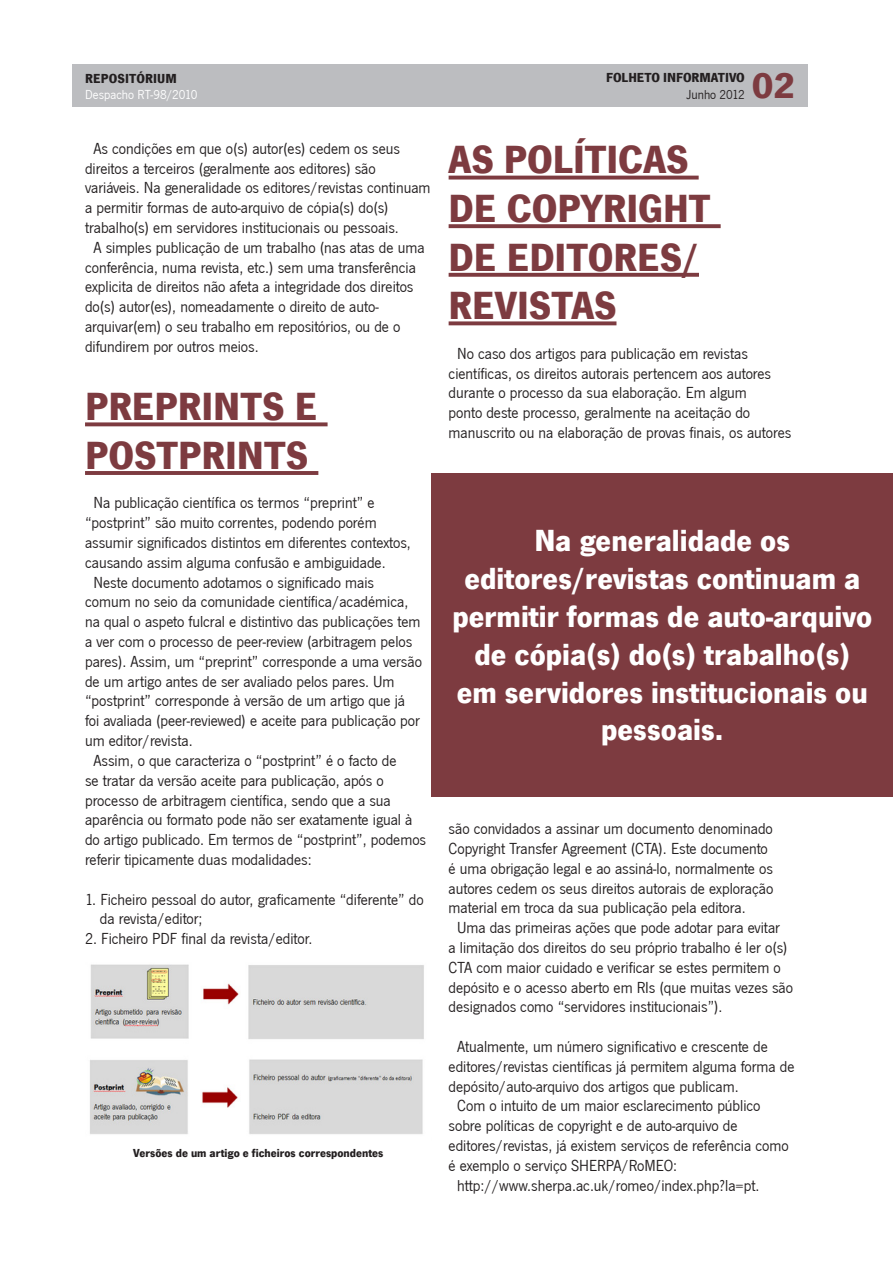
<style>
.page{position:relative;width:893px;height:1263px;background:#fff}
.page>*{position:absolute;margin:0;border:0;box-sizing:border-box;transform-origin:0 0}
.Texto_-_Título_Miolo{font:700 40.5px/48.6px "News Got T";color:#7d3b40}
.t1{font:700 37.5px "News Got T";color:#7d3b40}
.Texto_-_Citação{font:700 31.5px/37.8px "News Got T";color:#fff;text-align:center}
.Texto_-_Miolo{font:16.5px/19.8px "News Got T";color:#231f20}
.t2{font:700 13.5px "News Got T";color:#231f20}
.t3{font:13.5px "News Got T";color:#fff}
.t4{font:13.5px "News Got T";color:#231f20}
.Paragraph_Style_1{font:700 12px "News Got T";color:#231f20}
</style>
<div class="page">
<div style="left:72px;top:64px;width:736px;height:42px;background:#bcbdc0"></div>
<svg style="left:449px;top:176px;width:250px;height:4px"></svg>
<svg style="left:449px;top:224px;width:272px;height:4px"></svg>
<svg style="left:449px;top:273px;width:250px;height:4px"></svg>
<svg style="left:449px;top:321px;width:167px;height:4px"></svg>
<svg style="left:85px;top:422px;width:243px;height:4px"></svg>
<hr style="left:85px;top:471px;width:233px;height:4px;background:#7d3b40">
<div style="left:432px;top:473px;width:461px;height:324px;background:#7d3b40"></div>
<img style="left:90px;top:964px;width:334px;height:170px">
<p class="t2" style="left:85px;top:70px;width:93px">REPOSITÓRIUM</p>
<p class="t3" style="left:85px;top:87px;width:114px">Despacho RT-98/2010</p>
<p class="Texto_-_Miolo" style="left:85px;top:139px;width:347px;text-indent:9px">As condições em que o(s) autor(es) cedem os seus direitos a terceiros (geralmente aos editores) são variáveis. Na generalidade os editores/revistas continuam a permitir formas de auto-arquivo de cópia(s) do(s) trabalho(s) em servidores institucionais ou pessoais.</p>
<p class="Texto_-_Miolo" style="left:85px;top:238px;width:341px;text-indent:9px">A simples publicação de um trabalho (nas atas de uma conferência, numa revista, etc.) sem uma transferência explicita de direitos não afeta a integridade dos direitos do(s) autor(es), nomeadamente o direito de auto&shy;arquivar(em) o seu trabalho em repositórios, ou de o difundirem por outros meios.</p>
<p class="Texto_-_Título_Miolo" style="left:85px;top:382px;width:234px">PREPRINTS E<br>POSTPRINTS</p>
<p class="Texto_-_Miolo" style="left:85px;top:493px;width:327px;text-indent:9px">Na publicação científica os termos “preprint” e “postprint” são muito correntes, podendo porém assumir significados distintos em diferentes contextos, causando assim alguma confusão e ambiguidade.</p>
<p class="Texto_-_Miolo" style="left:85px;top:572px;width:338px;text-indent:9px">Neste documento adotamos o significado mais comum no seio da comunidade científica/académica, na qual o aspeto fulcral e distintivo das publicações tem a ver com o processo de peer-review (arbitragem pelos pares). Assim, um “preprint” corresponde a uma versão de um artigo antes de ser avaliado pelos pares. Um “postprint” corresponde à versão de um artigo que já foi avaliada (peer-reviewed) e aceite para publicação por um editor/revista.</p>
<p class="Texto_-_Miolo" style="left:85px;top:751px;width:343px;text-indent:9px">Assim, o que caracteriza o “postprint” é o facto de<br>se tratar da versão aceite para publicação, após o processo de arbitragem científica, sendo que a sua aparência ou formato pode não ser exatamente igual à do artigo publicado. Em termos de “postprint”, podemos referir tipicamente duas modalidades:</p>
<p class="Texto_-_Miolo" style="left:100px;top:889px;width:325px;text-indent:-15px">1. Ficheiro pessoal do autor, graficamente “diferente” do da revista/editor;</p>
<p class="Texto_-_Miolo" style="left:85px;top:929px;width:229px">2. Ficheiro PDF final da revista/editor.</p>
<p class="Paragraph_Style_1" style="left:133px;top:1145px;width:252px">Versões de um artigo e ficheiros correspondentes</p>
<p class="t2" style="left:606px;top:70px;width:140px">FOLHETO INFORMATIVO</p>
<p class="t4" style="left:686px;top:87px;width:60px">Junho 2012</p>
<p class="t1" style="left:752px;top:64px;width:45px">02</p>
<p class="Texto_-_Título_Miolo" style="left:449px;top:135px;width:263px">AS POLÍTICAS<br>DE COPYRIGHT<br>DE EDITORES/<br>REVISTAS</p>
<p class="Texto_-_Miolo" style="left:449px;top:344px;width:344px;text-indent:9px">No caso dos artigos para publicação em revistas científicas, os direitos autorais pertencem aos autores durante o processo da sua elaboração. Em algum<br>ponto deste processo, geralmente na aceitação do manuscrito ou na elaboração de provas finais, os autores</p>
<p class="Texto_-_Citação" style="left:534px;top:522px;width:257px">Na generalidade os</p>
<p class="Texto_-_Citação" style="left:452px;top:559px;width:421px">editores/revistas continuam a permitir formas de auto-arquivo de cópia(s) do(s) trabalho(s) em servidores institucionais ou pessoais.</p>
<p class="Texto_-_Miolo" style="left:449px;top:819px;width:326px">são convidados a assinar um documento denominado Copyright Transfer Agreement (CTA). Este documento é uma obrigação legal e ao assiná-lo, normalmente os autores cedem os seus direitos autorais de exploração material em troca da sua publicação pela editora.</p>
<p class="Texto_-_Miolo" style="left:449px;top:918px;width:346px;text-indent:9px">Uma das primeiras ações que pode adotar para evitar<br>a limitação dos direitos do seu próprio trabalho é ler o(s)<br>CTA com maior cuidado e verificar se estes permitem o depósito e o acesso aberto em RIs (que muitas vezes são designados como “servidores institucionais”).</p>
<p class="Texto_-_Miolo" style="left:449px;top:1037px;width:347px;text-indent:9px">Atualmente, um número significativo e crescente de editores/revistas científicas já permitem alguma forma de depósito/auto-arquivo dos artigos que publicam.</p>
<p class="Texto_-_Miolo" style="left:449px;top:1096px;width:342px;text-indent:9px">Com o intuito de um maior esclarecimento público sobre políticas de copyright e de auto-arquivo de editores/revistas, já existem serviços de referência como é exemplo o serviço SHERPA/RoMEO:</p>
<p class="Texto_-_Miolo" style="left:457px;top:1175px;width:304px">http://www.sherpa.ac.uk/romeo/index.php?la=pt.</p>
</div>
